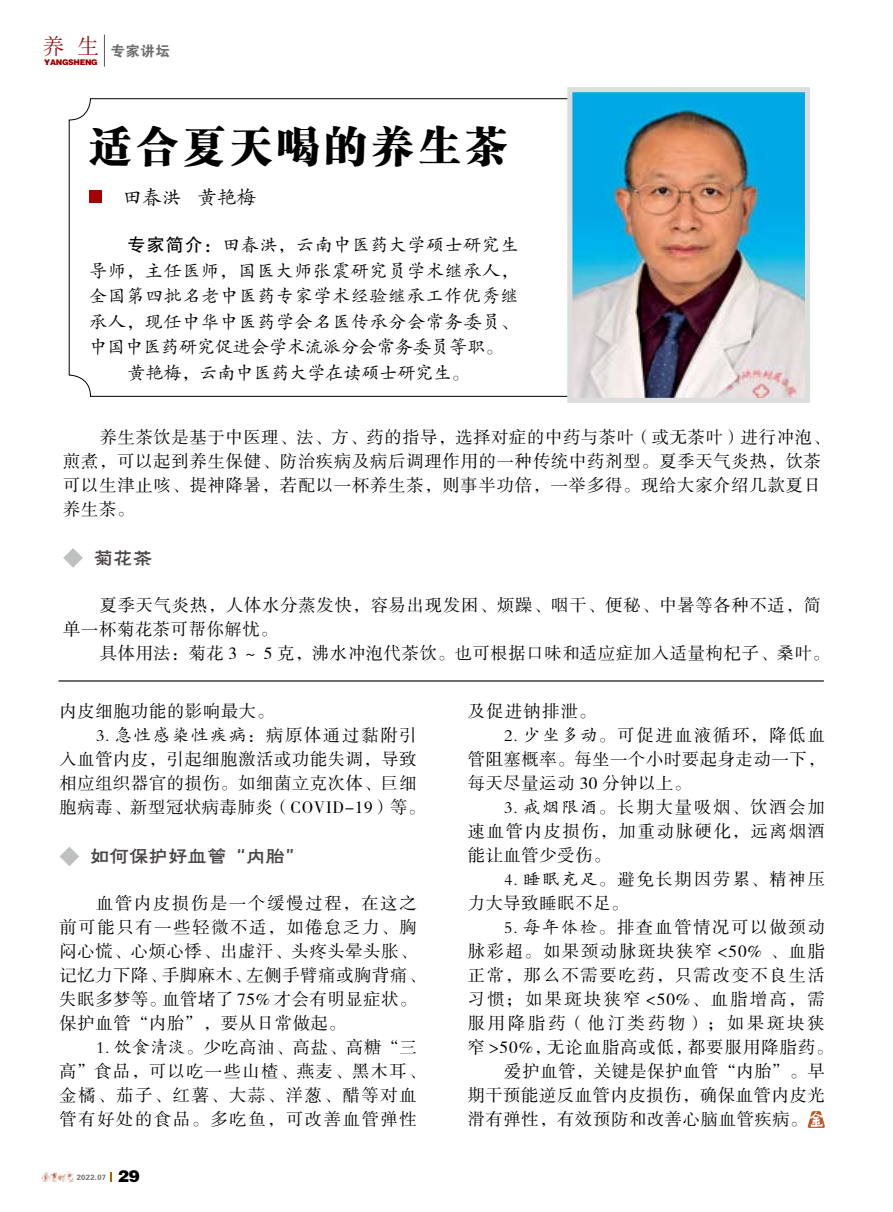
<style>
.page{position:relative;width:893px;height:1212px;background:#fff}
.page>*{position:absolute;margin:0;border:0;box-sizing:border-box;transform-origin:0 0}
.t1{font:42px "FZCSK GBK1 0";letter-spacing:.12em;color:#000}
.t2{font:22.2px "Sim Sun";color:#9b0000}
.t3{font:19.5px "FZHLK GBK1 0";color:#4c4948}
.t4{font:19.5px "FZKTK GBK1 0";color:#000}
.t5{font:18px "FZKTK GBK1 0";letter-spacing:.04em;color:#000}
.t6{font:18px "FZKTK GBK1 0";color:#000}
.t7{font:17.25px/24px "FZSSK GBK1 0";letter-spacing:.05em;color:#000}
.t8{font:17.25px/24px "FZSSK GBK1 0";letter-spacing:.095em;color:#000}
.t9{font:17.25px "FZSSK GBK1 0";letter-spacing:.1em;color:#000}
.t10{font:17.25px/24px "FZSSK GBK1 0";letter-spacing:.11em;color:#000}
.t11{font:17.25px "FZSSK GBK1 0";letter-spacing:.135em;color:#000}
.t12{font:17.25px "FZKTK GBK1 0";letter-spacing:.105em;color:#000}
.t13{font:17.25px "FZSSK GBK1 0";letter-spacing:.105em;color:#000}
.t14{font:17.25px "FZSSK GBK1 0";letter-spacing:.17em;color:#000}
.t15{font:14.25px "FZDHTK GBK1 0";color:#727171}
.t16{font:7.8px "FZCCHK GBK1 0";letter-spacing:-.04em;color:#9b0000}
.t17{font:7.65px "FZDHTK GBK1 0";letter-spacing:.04em;color:#727171}
.s1{font-family:"FZHTK GBK1 0"}
.s2{font-family:"FZSSK GBK1 0"}
.s3{font-family:"FZKTK GBK1 0"}
.s4{font-family:"FZCCHK GBK1 0";font-size:16.5px;color:#000}
</style>
<div class="page">
<img style="left:42px;top:1171px;width:32px;height:12px">
<svg style="left:110px;top:1172px;width:2px;height:10px"></svg>
<hr style="left:104px;top:35px;width:1px;height:32px;background:#595757">
<svg style="left:63px;top:548px;width:20px;height:20px"></svg>
<div style="left:89px;top:191px;width:12px;height:12px;background:#a40000"></div>
<img style="left:573px;top:93px;width:231px;height:304px">
<div style="left:567px;top:87px;width:243px;height:316px;border:5px solid #dcdddd"></div>
<svg style="left:60px;top:847px;width:19px;height:19px"></svg>
<svg style="left:808px;top:1111px;width:17px;height:17px"></svg>
<hr style="left:58px;top:680px;width:766px;height:1px;background:#000">
<p class="t2" style="left:43px;top:35px;width:58px">养 生</p>
<p class="t16" style="left:44px;top:58px;width:55px">YANGSHENG</p>
<p class="t15" style="left:111px;top:43px;width:60px">专家讲坛</p>
<h1 class="t1" style="left:89px;top:122px;width:420px">适合夏天喝的养生茶</h1>
<p class="t4" style="left:123px;top:187px;width:135px">田春洪 黄艳梅</p>
<p class="t5" style="left:128px;top:236px;width:392px"><span class="s1">专家简介：</span>田春洪，云南中医药大学硕士研究生</p>
<p class="t5" style="left:89px;top:261px;width:431px">导师，主任医师，国医大师张震研究员学术继承人，</p>
<p class="t5" style="left:89px;top:287px;width:431px">全国第四批名老中医药专家学术经验继承工作优秀继</p>
<p class="t5" style="left:89px;top:312px;width:431px">承人，现任中华中医药学会名医传承分会常务委员、</p>
<p class="t6" style="left:89px;top:338px;width:415px">中国中医药研究促进会学术流派分会常务委员等职。</p>
<p class="t6" style="left:128px;top:363px;width:344px">黄艳梅，云南中医药大学在读硕士研究生。</p>
<p class="t7" style="left:63px;top:426px;width:768px;text-indent:37px">养生茶饮是基于中医理、法、方、药的指导，选择对症的中药与茶叶（或无茶叶）进行冲泡、煎煮，可以起到养生保健、防治疾病及病后调理作用的一种传统中药剂型。夏季天气炎热，饮茶可以生津止咳、提神降暑，若配以一杯养生茶，则事半功倍，一举多得。现给大家介绍几款夏日养生茶。</p>
<p class="t3" style="left:94px;top:547px;width:60px">菊花茶</p>
<p class="t7" style="left:63px;top:594px;width:759px;text-indent:37px">夏季天气炎热，人体水分蒸发快，容易出现发困、烦躁、咽干、便秘、中暑等各种不适，简单一杯菊花茶可帮你解忧。</p>
<p class="t7" style="left:100px;top:642px;width:731px">具体用法：菊花 3 ～ 5 克，沸水冲泡代茶饮。也可根据口味和适应症加入适量枸杞子、桑叶。</p>
<p class="t7" style="left:60px;top:700px;width:216px">内皮细胞功能的影响最大。</p>
<p class="t12" style="left:96px;top:726px;width:322px">3. 急性感染性疾病：<span class="s2">病原体通过黏附引</span></p>
<p class="t7" style="left:60px;top:748px;width:367px">入血管内皮，引起细胞激活或功能失调，导致相应组织器官的损伤。如细菌立克次体、巨细胞病毒、新型冠状病毒肺炎（COVID-19）等。</p>
<p class="t3" style="left:90px;top:846px;width:216px">如何保护好血管“内胎”</p>
<p class="t7" style="left:60px;top:892px;width:367px;text-indent:37px">血管内皮损伤是一个缓慢过程，在这之前可能只有一些轻微不适，如倦怠乏力、胸闷心慌、心烦心悸、出虚汗、头疼头晕头胀、记忆力下降、手脚麻木、左侧手臂痛或胸背痛、失眠多梦等。血管堵了 75% 才会有明显症状。保护血管“内胎”，要从日常做起。</p>
<p class="t8" style="left:60px;top:1036px;width:367px;text-indent:37px"><span class="s3">1. 饮食清淡。</span>少吃高油、高盐、高糖“三高”食品，可以吃一些山楂、燕麦、黑木耳、金橘、茄子、红薯、大蒜、洋葱、醋等对血管有好处的食品。多吃鱼，可改善血管弹性</p>
<p class="t17" style="left:77px;top:1173px;width:65px">2022.07 <span class="s4">29</span></p>
<p class="t7" style="left:468px;top:700px;width:130px">及促进钠排泄。</p>
<p class="t7" style="left:468px;top:724px;width:359px;text-align:justify;text-indent:37px"><span class="s3">2. 少坐多动。</span>可促进血液循环，降低血管阻塞概率。每坐一个小时要起身走动一下，每天尽量运动 30 分钟以上。</p>
<p class="t7" style="left:468px;top:796px;width:359px;text-align:justify;text-indent:37px"><span class="s3">3. 戒烟限酒。</span>长期大量吸烟、饮酒会加速血管内皮损伤，加重动脉硬化，远离烟酒能让血管少受伤。</p>
<p class="t10" style="left:468px;top:868px;width:359px;text-indent:37px"><span class="s3">4. 睡眠充足。</span>避免长期因劳累、精神压力大导致睡眠不足。</p>
<p class="t13" style="left:504px;top:918px;width:322px"><span class="s3">5. 每年体检。</span>排查血管情况可以做颈动</p>
<p class="t9" style="left:468px;top:942px;width:359px">脉彩超。如果颈动脉斑块狭窄 &lt;50% 、血脂</p>
<p class="t9" style="left:468px;top:966px;width:359px">正常，那么不需要吃药，只需改变不良生活</p>
<p class="t11" style="left:468px;top:990px;width:359px">习惯；如果斑块狭窄 &lt;50%、血脂增高，需</p>
<p class="t14" style="left:468px;top:1014px;width:359px">服用降脂药（他汀类药物）；如果斑块狭</p>
<p class="t7" style="left:468px;top:1036px;width:367px">窄 &gt;50%，无论血脂高或低，都要服用降脂药。</p>
<p class="t7" style="left:504px;top:1060px;width:322px">爱护血管，关键是保护血管“内胎”。早</p>
<p class="t7" style="left:468px;top:1084px;width:359px">期干预能逆反血管内皮损伤，确保血管内皮光</p>
<p class="t7" style="left:468px;top:1108px;width:341px">滑有弹性，有效预防和改善心脑血管疾病。</p>
</div>
